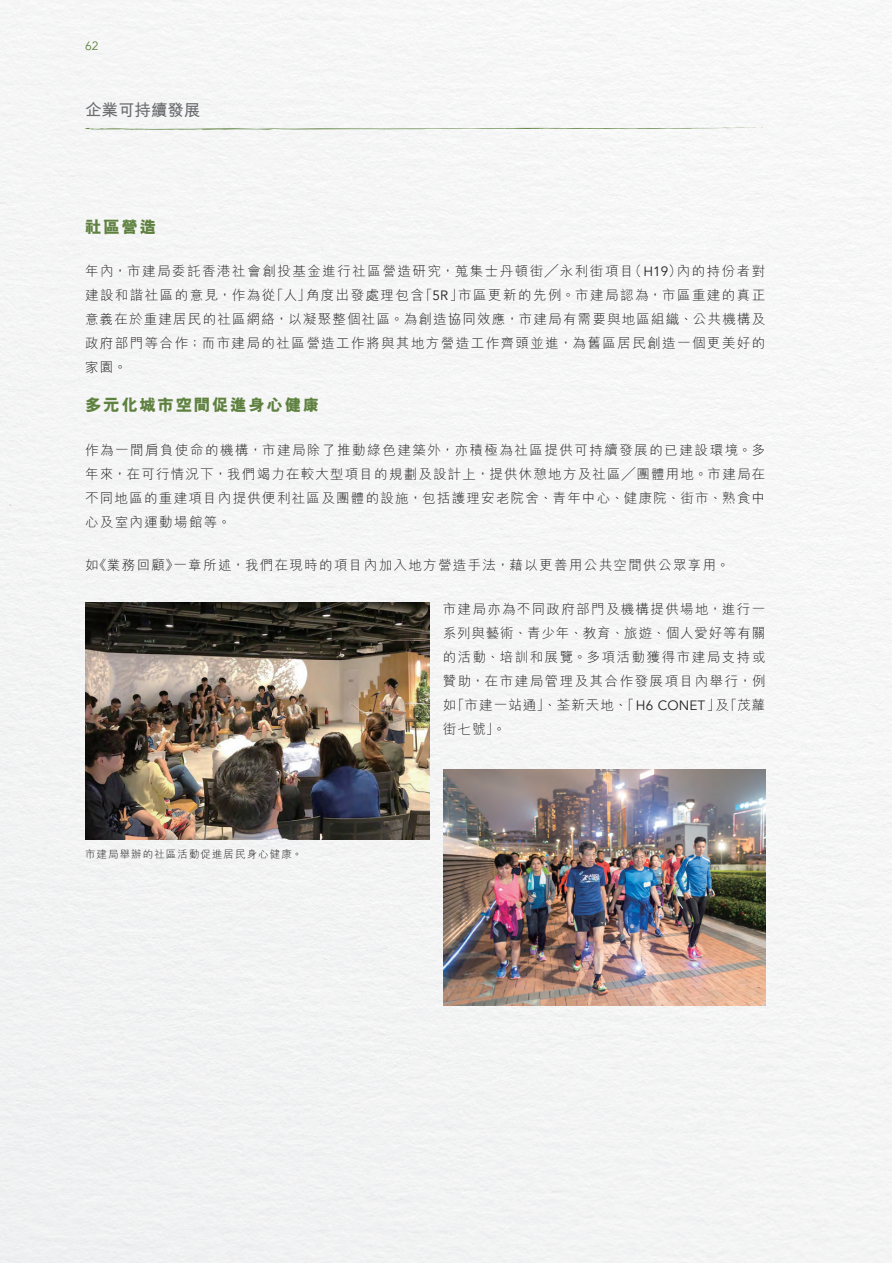
<style>
.page{position:relative;width:893px;height:1263px;background:#fff}
.page>*{position:absolute;margin:0;border:0;box-sizing:border-box;transform-origin:0 0}
._04___H2{font:800 16.5px "M Hei HK";letter-spacing:.1em;color:#5f8140}
.t1{font:700 16.5px "M Hei HK";color:#6c6d70}
._01_Body_Text{font:300 13.5px/24px "M Hei HK";letter-spacing:.1em;color:#231f20;text-align:justify}
._11_P0{font:300 13.5px/24px "M Hei HK";letter-spacing:.105em;color:#231f20;text-align:justify}
.t2{font:12px "Avenir";color:#5f8140}
._02a_Caption{font:300 10.5px "M Hei HK";letter-spacing:.1em;color:#231f20}
.s1{font-family:"Avenir";font-weight:400}
</style>
<div class="page">
<div style="left:0;top:0;width:892px;height:1263px;background:#f5f5f6"></div>
<svg style="left:84px;top:127px;width:681px;height:3px"></svg>
<img style="left:85px;top:603px;width:345px;height:237px">
<img style="left:443px;top:770px;width:322px;height:236px">
<p class="t2" style="left:85px;top:39px;width:15px">62</p>
<p class="t1" style="left:85px;top:98px;width:117px">企業可持續發展</p>
<p class="_04___H2" style="left:85px;top:218px;width:72px">社區營造</p>
<p class="_11_P0" style="left:85px;top:259px;width:682px">年內，市建局委託香港社會創投基金進行社區營造研究，蒐集士丹頓街╱永利街項目（<span class="s1">H19</span>）內的持份者對建設和諧社區的意見，作為從「人」角度出發處理包含「<span class="s1">5R</span>」市區更新的先例。市建局認為，市區重建的真正意義在於重建居民的社區網絡，以凝聚整個社區。為創造協同效應，市建局有需要與地區組織、公共機構及政府部門等合作；而市建局的社區營造工作將與其地方營造工作齊頭並進，為舊區居民創造一個更美好的家園。</p>
<p class="_04___H2" style="left:85px;top:397px;width:236px">多元化城市空間促進身心健康</p>
<p class="_01_Body_Text" style="left:85px;top:438px;width:682px">作為一間肩負使命的機構，市建局除了推動綠色建築外，亦積極為社區提供可持續發展的已建設環境。多年來，在可行情況下，我們竭力在較大型項目的規劃及設計上，提供休憩地方及社區╱團體用地。市建局在不同地區的重建項目內提供便利社區及團體的設施，包括護理安老院舍、青年中心、健康院、街市、熟食中心及室內運動場館等。</p>
<p class="_01_Body_Text" style="left:85px;top:553px;width:646px">如《業務回顧》一章所述，我們在現時的項目內加入地方營造手法，藉以更善用公共空間供公眾享用。</p>
<p class="_01_Body_Text" style="left:443px;top:597px;width:324px">市建局亦為不同政府部門及機構提供場地，進行一系列與藝術、青少年、教育、旅遊、個人愛好等有關的活動、培訓和展覽。多項活動獲得市建局支持或贊助，在市建局管理及其合作發展項目內舉行，例如「市建一站通」、荃新天地、「<span class="s1">H6 CONET</span>」及「茂蘿街七號」。</p>
<p class="_02a_Caption" style="left:85px;top:848px;width:219px">市建局舉辦的社區活動促進居民身心健康。</p>
</div>
